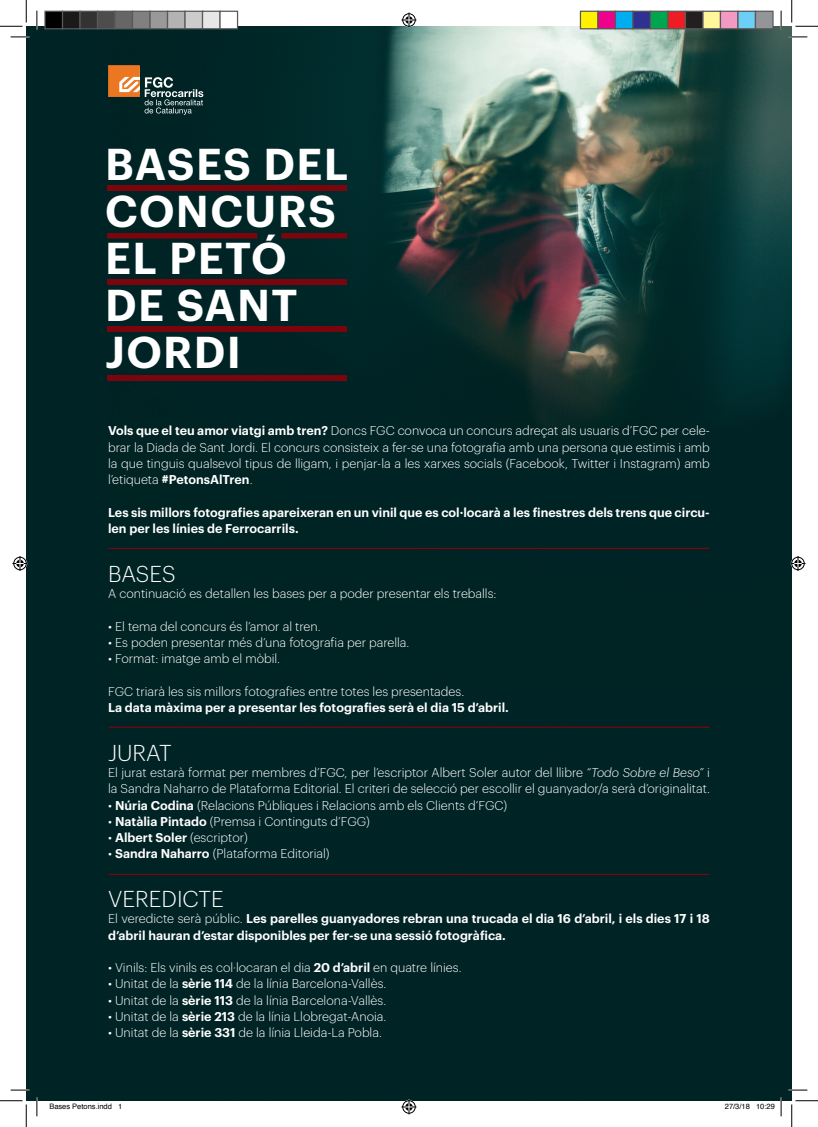
<style>
.page{position:relative;width:818px;height:1127px;background:#fff}
.page>*{position:absolute;margin:0;border:0;box-sizing:border-box;transform-origin:0 0}
.t1{font:600 43.62px/47px "Graphik";letter-spacing:.03em;color:#fff}
.t2{font:300 22.5px "Graphik";color:#fff}
.t3{font:300 12.5px/16.2px "Graphik";color:#fff;text-align:justify}
.t4{font:600 12.5px/16.2px "Graphik";color:#fff}
.t5{font:7.5px "Helvetica";color:#000}
.s1{font-weight:600}
.s2{font-style:italic}
.s3{font-weight:300}
</style>
<div class="page">
<img style="left:26px;top:26px;width:766px;height:1074px">
<div style="left:107px;top:185px;width:240px;height:6px;background:#7b050d"></div>
<svg style="left:107px;top:233px;width:240px;height:5px"></svg>
<div style="left:107px;top:279px;width:240px;height:6px;background:#7b050d"></div>
<div style="left:107px;top:326px;width:240px;height:5px;background:#7b050d"></div>
<div style="left:107px;top:375px;width:240px;height:6px;background:#7b050d"></div>
<svg style="left:108px;top:65px;width:95px;height:50px;background:#4e5244"></svg>
<hr style="left:109px;top:547px;width:600px;height:2px;background:#7b050d">
<hr style="left:109px;top:726px;width:600px;height:1px;background:#7b050d">
<hr style="left:109px;top:873px;width:600px;height:1px;background:#7b050d">
<svg style="left:11px;top:36px;width:18px;height:2px"></svg>
<svg style="left:788px;top:36px;width:19px;height:2px"></svg>
<svg style="left:11px;top:1088px;width:18px;height:2px"></svg>
<svg style="left:788px;top:1088px;width:19px;height:2px"></svg>
<svg style="left:36px;top:11px;width:2px;height:18px"></svg>
<svg style="left:36px;top:1097px;width:2px;height:18px"></svg>
<svg style="left:780px;top:11px;width:2px;height:18px"></svg>
<svg style="left:0;top:0;width:27px;height:27px"></svg>
<svg style="left:0;top:1100px;width:27px;height:26px"></svg>
<svg style="left:791px;top:0;width:27px;height:27px"></svg>
<svg style="left:791px;top:1100px;width:27px;height:26px"></svg>
<svg style="left:401px;top:13px;width:15px;height:15px"></svg>
<svg style="left:401px;top:1099px;width:15px;height:15px"></svg>
<svg style="left:13px;top:556px;width:15px;height:15px"></svg>
<svg style="left:790px;top:556px;width:15px;height:15px"></svg>
<div style="left:45px;top:11px;width:18px;height:18px;background:#000"></div>
<div style="left:44px;top:11px;width:19px;height:18px;border:1px solid #595959"></div>
<div style="left:63px;top:11px;width:17px;height:18px;background:#1a1a1a"></div>
<div style="left:62px;top:11px;width:19px;height:18px;border:1px solid #595959"></div>
<div style="left:80px;top:11px;width:18px;height:18px;background:#333"></div>
<div style="left:79px;top:11px;width:19px;height:18px;border:1px solid #595959"></div>
<div style="left:98px;top:11px;width:17px;height:18px;background:#4d4d4d"></div>
<div style="left:97px;top:11px;width:19px;height:18px;border:1px solid #595959"></div>
<div style="left:115px;top:11px;width:18px;height:18px;background:#666"></div>
<div style="left:114px;top:11px;width:19px;height:18px;border:1px solid #595959"></div>
<div style="left:133px;top:11px;width:17px;height:18px;background:#808080"></div>
<div style="left:132px;top:11px;width:19px;height:18px;border:1px solid #595959"></div>
<div style="left:150px;top:11px;width:18px;height:18px;background:#999"></div>
<div style="left:149px;top:11px;width:19px;height:18px;border:1px solid #595959"></div>
<div style="left:168px;top:11px;width:17px;height:18px;background:#b3b3b3"></div>
<div style="left:167px;top:11px;width:19px;height:18px;border:1px solid #595959"></div>
<div style="left:185px;top:11px;width:18px;height:18px;background:#ccc"></div>
<div style="left:184px;top:11px;width:19px;height:18px;border:1px solid #595959"></div>
<div style="left:203px;top:11px;width:17px;height:18px;background:#e6e6e6"></div>
<div style="left:202px;top:11px;width:19px;height:18px;border:1px solid #595959"></div>
<div style="left:220px;top:11px;width:18px;height:18px;background:#fff"></div>
<div style="left:219px;top:11px;width:19px;height:18px;border:1px solid #595959"></div>
<div style="left:580px;top:11px;width:18px;height:18px;background:#fff101"></div>
<div style="left:580px;top:11px;width:18px;height:18px;border:1px solid #595959"></div>
<div style="left:598px;top:11px;width:17px;height:18px;background:#ed028c"></div>
<div style="left:597px;top:11px;width:19px;height:18px;border:1px solid #595959"></div>
<div style="left:615px;top:11px;width:18px;height:18px;background:#00aeef"></div>
<div style="left:615px;top:11px;width:18px;height:18px;border:1px solid #595959"></div>
<div style="left:633px;top:11px;width:17px;height:18px;background:#2e3092"></div>
<div style="left:632px;top:11px;width:19px;height:18px;border:1px solid #595959"></div>
<div style="left:650px;top:11px;width:18px;height:18px;background:#00a54f"></div>
<div style="left:650px;top:11px;width:18px;height:18px;border:1px solid #595959"></div>
<div style="left:668px;top:11px;width:17px;height:18px;background:#ee1d23"></div>
<div style="left:667px;top:11px;width:19px;height:18px;border:1px solid #595959"></div>
<div style="left:685px;top:11px;width:18px;height:18px;background:#231f20"></div>
<div style="left:685px;top:11px;width:18px;height:18px;border:1px solid #595959"></div>
<div style="left:703px;top:11px;width:17px;height:18px;background:#fff79a"></div>
<div style="left:702px;top:11px;width:19px;height:18px;border:1px solid #595959"></div>
<div style="left:720px;top:11px;width:18px;height:18px;background:#f499c2"></div>
<div style="left:720px;top:11px;width:18px;height:18px;border:1px solid #595959"></div>
<div style="left:738px;top:11px;width:17px;height:18px;background:#6bcff6"></div>
<div style="left:737px;top:11px;width:19px;height:18px;border:1px solid #595959"></div>
<div style="left:755px;top:11px;width:18px;height:18px;background:#939598"></div>
<div style="left:755px;top:11px;width:18px;height:18px;border:1px solid #595959"></div>
<svg style="left:756px;top:1097px;width:26px;height:18px"></svg>
<h1 class="t1" style="left:105px;top:137px;width:245px">BASES DEL<br>CONCURS<br>EL PETÓ<br>DE SANT<br>JORDI</h1>
<p class="t3" style="left:108px;top:422px;width:603px"><span class="s1">Vols que el teu amor viatgi amb tren?</span> Doncs FGC convoca un concurs adreçat als usuaris d’FGC per cele&shy;brar la Diada de Sant Jordi. El concurs consisteix a fer-se una fotografia amb una persona que estimis i amb la que tinguis qualsevol tipus de lligam, i penjar-la a les xarxes socials (Facebook, Twitter i Instagram) amb l’etiqueta <span class="s1">#PetonsAlTren</span>.</p>
<p class="t4" style="left:108px;top:503px;width:603px">Les sis millors fotografies apareixeran en un vinil que es col·locarà a les finestres dels trens que circu&shy;len per les línies de Ferrocarrils.</p>
<h2 class="t2" style="left:108px;top:557px;width:69px">BASES</h2>
<p class="t3" style="left:108px;top:584px;width:390px">A continuació es detallen les bases per a poder presentar els treballs:</p>
<p class="t3" style="left:108px;top:617px;width:214px">• El tema del concurs és l’amor al tren.</p>
<p class="t3" style="left:108px;top:633px;width:303px">• Es poden presentar més d’una fotografia per parella.</p>
<p class="t3" style="left:108px;top:649px;width:174px">• Format: imatge amb el mòbil.</p>
<p class="t3" style="left:108px;top:682px;width:358px">FGC triarà les sis millors fotografies entre totes les presentades.</p>
<p class="t4" style="left:108px;top:698px;width:402px">La data màxima per a presentar les fotografies serà el dia 15 d’abril.</p>
<h2 class="t2" style="left:108px;top:736px;width:65px">JURAT</h2>
<p class="t3" style="left:108px;top:763px;width:603px">El jurat estarà format per membres d’FGC, per l’escriptor Albert Soler autor del llibre <span class="s2">“Todo Sobre el Beso”</span> i la Sandra Naharro de Plataforma Editorial. El criteri de selecció per escollir el guanyador/a serà d’originalitat.</p>
<p class="t3" style="left:108px;top:795px;width:401px">• <span class="s1">Núria Codina</span> (Relacions Públiques i Relacions amb els Clients d’FGC)</p>
<p class="t3" style="left:108px;top:812px;width:263px">• <span class="s1">Natàlia Pintado</span> (Premsa i Continguts d’FGG)</p>
<p class="t3" style="left:108px;top:828px;width:141px">• <span class="s1">Albert Soler</span> (escriptor)</p>
<p class="t3" style="left:108px;top:844px;width:223px">• <span class="s1">Sandra Naharro</span> (Plataforma Editorial)</p>
<h2 class="t2" style="left:108px;top:882px;width:117px">VEREDICTE</h2>
<p class="t4" style="left:108px;top:909px;width:603px"><span class="s3">El veredicte serà públic.</span> Les parelles guanyadores rebran una trucada el dia 16 d’abril, i els dies 17 i 18 d’abril hauran d’estar disponibles per fer-se una sessió fotogràfica.</p>
<p class="t3" style="left:108px;top:958px;width:355px">• Vinils: Els vinils es col·locaran el dia <span class="s1">20 d’abril</span> en quatre línies.</p>
<p class="t3" style="left:108px;top:974px;width:280px">• Unitat de la <span class="s1">sèrie 114</span> de la línia Barcelona-Vallès.</p>
<p class="t3" style="left:108px;top:990px;width:280px">• Unitat de la <span class="s1">sèrie 113</span> de la línia Barcelona-Vallès.</p>
<p class="t3" style="left:108px;top:1007px;width:280px">• Unitat de la <span class="s1">sèrie 213</span> de la línia Llobregat-Anoia.</p>
<p class="t3" style="left:108px;top:1023px;width:275px">• Unitat de la <span class="s1">sèrie 331</span> de la línia Lleida-La Pobla.</p>
<p class="t5" style="left:49px;top:1100px;width:74px">Bases Petons.indd 1</p>
<p class="t5" style="left:725px;top:1100px;width:52px">27/3/18 10:29</p>
</div>
